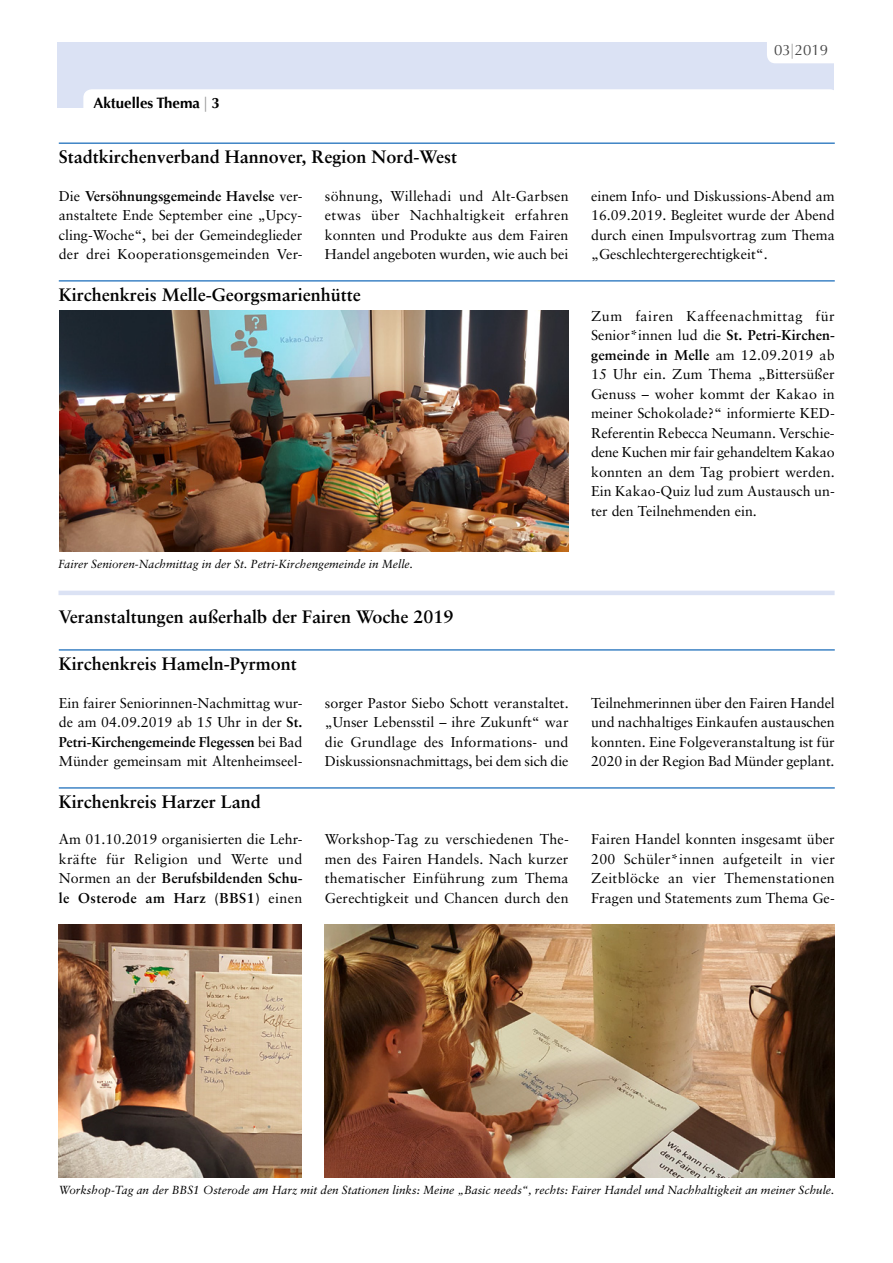
<style>
.page{position:relative;width:893px;height:1263px;background:#fff}
.page>*{position:absolute;margin:0;border:0;box-sizing:border-box;transform-origin:0 0}
.t1{font:700 18px "Sabon LT";color:#000}
.t2{font:700 15px "Optima";color:#000}
.t3{font:15px "Optima";color:#474747}
.t4{font:14.25px/19.5px "Sabon LT";color:#000;text-align:justify}
.t5{font:italic 11.7px "Sabon LT";color:#000}
.s1{font-family:"Myriad Pro";font-stretch:condensed;color:#ababab}
.s2{font-family:"Myriad Pro";font-weight:400;font-stretch:condensed;color:#9c9d9d}
.s3{font-weight:700}
</style>
<div class="page">
<div style="left:58px;top:42px;width:776px;height:66px;background:#dbe2f4"></div>
<div style="left:767px;top:26px;width:75px;height:37px;background:#fff;border-radius:9px"></div>
<div style="left:83px;top:89px;width:755px;height:38px;background:#fff;border-radius:9px"></div>
<hr style="left:59px;top:142px;width:776px;height:2px;background:#3f84c5">
<hr style="left:59px;top:280px;width:776px;height:2px;background:#3f84c5">
<img style="left:59px;top:311px;width:509px;height:241px">
<hr style="left:59px;top:649px;width:776px;height:2px;background:#3f84c5">
<hr style="left:59px;top:787px;width:776px;height:2px;background:#3f84c5">
<img style="left:58px;top:924px;width:244px;height:254px">
<img style="left:325px;top:924px;width:509px;height:254px">
<hr style="left:58px;top:591px;width:777px;height:4px;background:#dbe2f4">
<p class="t3" style="left:774px;top:41px;width:56px">03<span class="s1">|</span>2019</p>
<p class="t2" style="left:93px;top:94px;width:128px">Aktuelles Thema <span class="s2">|</span> 3</p>
<p class="t1" style="left:59px;top:146px;width:400px">Stadtkirchenverband Hannover, Region Nord-West</p>
<p class="t4" style="left:59px;top:186px;width:245px">Die <span class="s3">Versöhnungsgemeinde Havelse</span> ver&shy;anstaltete Ende September eine „Upcy&shy;cling-Woche“, bei der Gemeindeglieder der drei Kooperationsgemeinden Ver-</p>
<p class="t4" style="left:325px;top:186px;width:245px">söhnung, Willehadi und Alt-Garbsen etwas über Nachhaltigkeit erfahren konnten und Produkte aus dem Fairen Handel angeboten wurden, wie auch bei</p>
<p class="t4" style="left:591px;top:186px;width:245px">einem Info- und Diskussions-Abend am 16.09.2019. Begleitet wurde der Abend durch einen Impulsvortrag zum Thema „Geschlechtergerechtigkeit“.</p>
<p class="t1" style="left:59px;top:284px;width:304px">Kirchenkreis Melle-Georgsmarienhütte</p>
<p class="t4" style="left:591px;top:306px;width:245px">Zum fairen Kaffeenachmittag für Senior*innen lud die <span class="s3">St. Petri-Kirchen&shy;gemeinde in Melle</span> am 12.09.2019 ab 15 Uhr ein. Zum Thema „Bittersüßer Genuss – woher kommt der Kakao in meiner Schokolade?“ informierte KED-Referentin Rebecca Neumann. Verschie&shy;dene Kuchen mir fair gehandeltem Kakao konnten an dem Tag probiert werden.<br>Ein Kakao-Quiz lud zum Austausch un&shy;ter den Teilnehmenden ein.</p>
<p class="t5" style="left:58px;top:557px;width:356px">Fairer Senioren-Nachmittag in der St. Petri-Kirchengemeinde in Melle.</p>
<p class="t1" style="left:59px;top:606px;width:396px">Veranstaltungen außerhalb der Fairen Woche 2019</p>
<p class="t1" style="left:59px;top:653px;width:240px">Kirchenkreis Hameln-Pyrmont</p>
<p class="t4" style="left:59px;top:693px;width:245px">Ein fairer Seniorinnen-Nachmittag wur&shy;de am 04.09.2019 ab 15 Uhr in der <span class="s3">St.<br>Petri-Kirchengemeinde Flegessen</span> bei Bad Münder gemeinsam mit Altenheimseel-</p>
<p class="t4" style="left:325px;top:693px;width:245px">sorger Pastor Siebo Schott veranstaltet. „Unser Lebensstil – ihre Zukunft“ war die Grundlage des Informations- und Diskussionsnachmittags, bei dem sich die</p>
<p class="t4" style="left:591px;top:693px;width:245px">Teilnehmerinnen über den Fairen Handel und nachhaltiges Einkaufen austauschen konnten. Eine Folgeveranstaltung ist für 2020 in der Region Bad Münder geplant.</p>
<p class="t1" style="left:59px;top:791px;width:204px">Kirchenkreis Harzer Land</p>
<p class="t4" style="left:59px;top:829px;width:245px">Am 01.10.2019 organisierten die Lehr&shy;kräfte für Religion und Werte und Normen an der <span class="s3">Berufsbildenden Schu&shy;le Osterode am Harz (BBS1)</span> einen</p>
<p class="t4" style="left:325px;top:829px;width:245px">Workshop-Tag zu verschiedenen The&shy;men des Fairen Handels. Nach kurzer thematischer Einführung zum Thema Gerechtigkeit und Chancen durch den</p>
<p class="t4" style="left:591px;top:829px;width:245px">Fairen Handel konnten insgesamt über 200 Schüler*innen aufgeteilt in vier Zeitblöcke an vier Themenstationen Fragen und Statements zum Thema Ge-</p>
<p class="t5" style="left:58px;top:1183px;width:777px">Workshop-Tag an der BBS1 Osterode am Harz mit den Stationen links: Meine „Basic needs“, rechts: Fairer Handel und Nachhaltigkeit an meiner Schule.</p>
</div>
